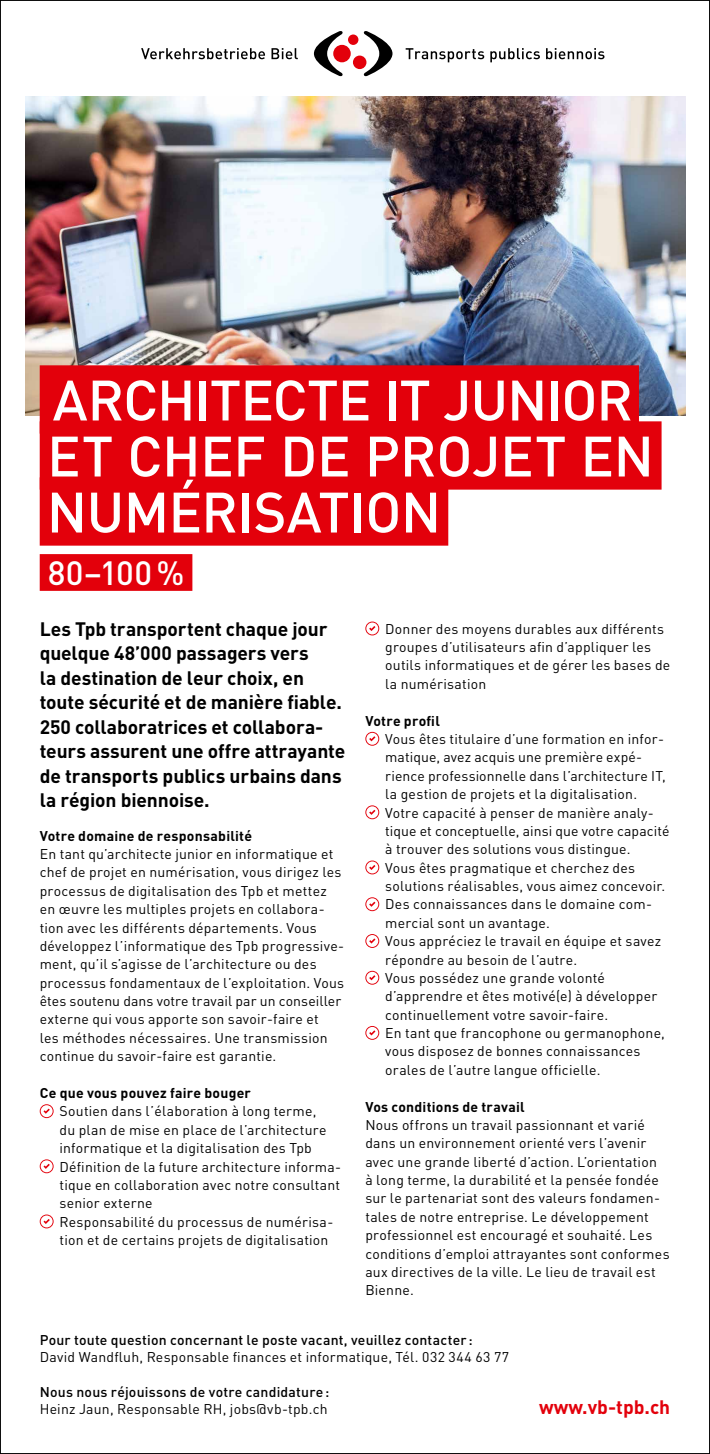
<style>
.page{position:relative;width:710px;height:1454px;background:#fff}
.page>*{position:absolute;margin:0;border:0;box-sizing:border-box;transform-origin:0 0}
.t1{font:500 56px/56px "DIN";letter-spacing:-.01em;color:#fff}
.t2{font:500 33.25px "DIN";color:#fff}
.t3{font:700 19.25px/24.5px "DIN";letter-spacing:-.005em;color:#000}
.t4{font:700 19.25px "DIN";color:#e3000b}
.t5{font:14px/18.4px "DIN";letter-spacing:.015em;color:#000}
.t6{font:500 14px "DIN";letter-spacing:.015em;color:#000}
.t7{font:700 14px "DIN";letter-spacing:.015em;color:#000}
</style>
<div class="page">
<svg style="left:40px;top:1104px;width:14px;height:14px"></svg>
<svg style="left:40px;top:1159px;width:14px;height:14px"></svg>
<svg style="left:40px;top:1214px;width:14px;height:14px"></svg>
<img style="left:25px;top:96px;width:660px;height:320px">
<svg style="left:141px;top:48px;width:124px;height:11px"></svg>
<svg style="left:271px;top:48px;width:27px;height:11px"></svg>
<svg style="left:405px;top:48px;width:79px;height:14px"></svg>
<svg style="left:490px;top:48px;width:49px;height:14px"></svg>
<svg style="left:546px;top:48px;width:58px;height:11px"></svg>
<svg style="left:314px;top:31px;width:29px;height:45px"></svg>
<svg style="left:363px;top:31px;width:29px;height:45px"></svg>
<div style="left:333px;top:45px;width:17px;height:17px;background:#e3000b;border-radius:50%"></div>
<div style="left:348px;top:35px;width:10px;height:10px;background:#e3000b;border-radius:50%"></div>
<div style="left:353px;top:56px;width:13px;height:13px;background:#e3000b;border-radius:50%"></div>
<svg style="left:365px;top:621px;width:14px;height:14px"></svg>
<svg style="left:365px;top:732px;width:14px;height:13px"></svg>
<svg style="left:365px;top:805px;width:14px;height:14px"></svg>
<svg style="left:365px;top:860px;width:14px;height:14px"></svg>
<svg style="left:365px;top:897px;width:14px;height:14px"></svg>
<svg style="left:365px;top:934px;width:14px;height:14px"></svg>
<svg style="left:365px;top:970px;width:14px;height:14px"></svg>
<svg style="left:365px;top:1026px;width:14px;height:13px"></svg>
<div style="left:40px;top:365px;width:598px;height:68px;background:#e3000b"></div>
<div style="left:40px;top:421px;width:621px;height:68px;background:#e3000b"></div>
<div style="left:40px;top:477px;width:408px;height:68px;background:#e3000b"></div>
<div style="left:40px;top:554px;width:152px;height:37px;background:#e3000b"></div>
<h1 class="t1" style="left:47px;top:370px;width:608px">ARCHITECTE IT JUNIOR<br>ET CHEF DE PROJET EN<br>NUMÉRISATION</h1>
<h2 class="t2" style="left:48px;top:551px;width:138px">80–100%</h2>
<p class="t3" style="left:40px;top:616px;width:307px">Les Tpb transportent chaque jour quelque 48’000 passagers vers<br>la destination de leur choix, en toute sécurité et de manière fiable.<br>250 collaboratrices et collabora&shy;teurs assurent une offre attrayante de transports publics urbains dans la région biennoise.</p>
<p class="t7" style="left:40px;top:826px;width:214px">Votre domaine de responsabilité</p>
<p class="t5" style="left:40px;top:844px;width:306px">En tant qu’architecte junior en informatique et chef de projet en numérisation, vous dirigez les processus de digitalisation des Tpb et mettez en œuvre les multiples projets en collabora&shy;tion avec les différents départements. Vous développez l’informatique des Tpb progressive&shy;ment, qu’il s’agisse de l’architecture ou des processus fondamentaux de l’exploitation. Vous êtes soutenu dans votre travail par un conseiller externe qui vous apporte son savoir-faire et<br>les méthodes nécessaires. Une transmission continue du savoir-faire est garantie.</p>
<p class="t7" style="left:40px;top:1083px;width:213px">Ce que vous pouvez faire bouger</p>
<p class="t5" style="left:60px;top:1101px;width:283px">Soutien dans l’élaboration à long terme,<br>du plan de mise en place de l’architecture informatique et la digitalisation des Tpb Définition de la future architecture informa&shy;tique en collaboration avec notre consultant senior externe<br>Responsabilité du processus de numérisa&shy;tion et de certains projets de digitalisation</p>
<p class="t5" style="left:385px;top:619px;width:286px">Donner des moyens durables aux différents groupes d’utilisateurs afin d’appliquer les outils informatiques et de gérer les bases de la numérisation</p>
<p class="t7" style="left:365px;top:711px;width:76px">Votre profil</p>
<p class="t5" style="left:385px;top:729px;width:286px">Vous êtes titulaire d’une formation en infor&shy;matique, avez acquis une première expé&shy;rience professionnelle dans l’architecture IT, la gestion de projets et la digitalisation.<br>Votre capacité à penser de manière analy&shy;tique et conceptuelle, ainsi que votre capacité à trouver des solutions vous distingue.<br>Vous êtes pragmatique et cherchez des solutions réalisables, vous aimez concevoir.<br>Des connaissances dans le domaine com&shy;mercial sont un avantage.<br>Vous appréciez le travail en équipe et savez répondre au besoin de l’autre.<br>Vous possédez une grande volonté d’apprendre et êtes motivé(e) à développer continuellement votre savoir-faire.<br>En tant que francophone ou germanophone, vous disposez de bonnes connaissances orales de l’autre langue officielle.</p>
<p class="t7" style="left:365px;top:1097px;width:161px">Vos conditions de travail</p>
<p class="t5" style="left:365px;top:1115px;width:305px">Nous offrons un travail passionnant et varié dans un environnement orienté vers l’avenir avec une grande liberté d’action. L’orientation<br>à long terme, la durabilité et la pensée fondée sur le partenariat sont des valeurs fondamen&shy;tales de notre entreprise. Le développement professionnel est encouragé et souhaité. Les conditions d’emploi attrayantes sont conformes aux directives de la ville. Le lieu de travail est Bienne.</p>
<p class="t6" style="left:40px;top:1331px;width:434px">Pour toute question concernant le poste vacant, veuillez contacter:</p>
<p class="t5" style="left:40px;top:1347px;width:471px">David Wandfluh, Responsable finances et informatique, Tél. 032 344 63 77</p>
<p class="t6" style="left:40px;top:1383px;width:291px">Nous nous réjouissons de votre candidature:</p>
<p class="t5" style="left:40px;top:1399px;width:289px">Heinz Jaun, Responsable RH, jobs@vb-tpb.ch</p>
<h3 class="t4" style="left:539px;top:1394px;width:133px">www.vb-tpb.ch</h3>
</div>
